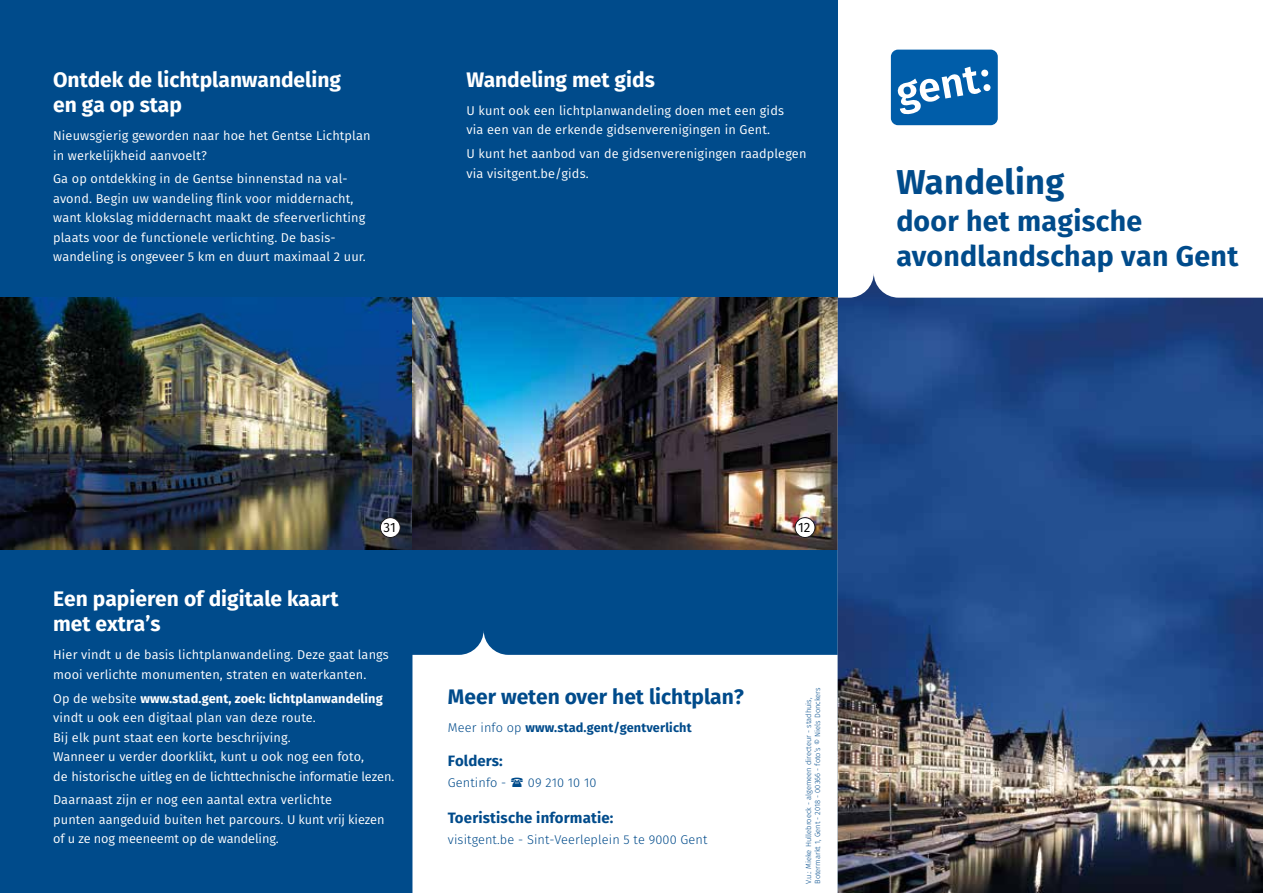
<style>
.page{position:relative;width:1263px;height:893px;background:#fff}
.page>*{position:absolute;margin:0;border:0;box-sizing:border-box;transform-origin:0 0}
.t1{font:700 34.5px "Fira Sans";letter-spacing:.01em;color:#004b8b}
.t2{font:700 28.5px/34.5px "Fira Sans";letter-spacing:.01em;color:#004b8b}
.t3{font:700 21px/25.2px "Fira Sans";color:#fff}
.t4{font:700 21px "Fira Sans";color:#004b8b}
.t5{font:700 15px "Fira Sans";letter-spacing:.01em;color:#004b8b}
.t6{font:13.5px "Fira Sans";color:#000}
.t7{font:12.75px/19.5px "Fira Sans";letter-spacing:.01em;color:#fff}
.t8{font:300 12.75px "Fira Sans";letter-spacing:.01em;color:#004b8b}
.t9{font:700 12.75px "Fira Sans";letter-spacing:.01em;color:#004b8b}
.t10{font:300 7.5px/9px "Fira Sans";color:#004b8b}
.s1{font-weight:700}
.s2{font-weight:300}
</style>
<div class="page">
<div style="left:891px;top:50px;width:107px;height:75px;background:#005da9;border-radius:7px"></div>
<svg style="left:897px;top:67px;width:84px;height:48px"></svg>
<div style="left:981px;top:69px;width:7px;height:8px;background:#fff;border-radius:3px"></div>
<div style="left:983px;top:84px;width:8px;height:7px;background:#fff;border-radius:3px"></div>
<div style="left:0;top:0;width:838px;height:893px;background:#004b8b"></div>
<svg style="left:412px;top:630px;width:426px;height:263px;background:#e6edf3"></svg>
<img style="left:0;top:298px;width:838px;height:252px">
<img style="left:838px;top:274px;width:425px;height:619px">
<div style="left:380px;top:518px;width:20px;height:19px;background:#fff;border-radius:50%"></div>
<div style="left:380px;top:517px;width:21px;height:21px;border:1px solid #1a171b;border-radius:50%"></div>
<div style="left:795px;top:518px;width:20px;height:19px;background:#fff;border-radius:50%"></div>
<div style="left:795px;top:517px;width:20px;height:21px;border:1px solid #1a171b;border-radius:50%"></div>
<svg style="left:511px;top:777px;width:12px;height:10px"></svg>
<h3 class="t3" style="left:53px;top:67px;width:289px">Ontdek de lichtplanwandeling en ga op stap</h3>
<p class="t7" style="left:53px;top:126px;width:319px">Nieuwsgierig geworden naar hoe het Gentse Lichtplan in werkelijkheid aanvoelt?</p>
<p class="t7" style="left:53px;top:169px;width:314px">Ga op ontdekking in de Gentse binnenstad na val&shy;avond. Begin uw wandeling flink voor middernacht, want klokslag middernacht maakt de sfeerverlichting plaats voor de functionele verlichting. De basis&shy;wandeling is ongeveer 5 km en duurt maximaal 2 uur.</p>
<h3 class="t3" style="left:466px;top:67px;width:190px">Wandeling met gids</h3>
<p class="t7" style="left:466px;top:101px;width:319px">U kunt ook een lichtplanwandeling doen met een gids via een van de erkende gidsenverenigingen in Gent.</p>
<p class="t7" style="left:466px;top:144px;width:341px">U kunt het aanbod van de gidsenverenigingen raadplegen via visitgent.be/gids.</p>
<h1 class="t1" style="left:896px;top:158px;width:170px">Wandeling</h1>
<h2 class="t2" style="left:896px;top:204px;width:343px">door het magische avondlandschap van Gent</h2>
<p class="t6" style="left:383px;top:518px;width:14px">31</p>
<p class="t6" style="left:798px;top:518px;width:14px">12</p>
<h3 class="t3" style="left:53px;top:586px;width:287px">Een papieren of digitale kaart met extra’s</h3>
<p class="t7" style="left:53px;top:645px;width:337px">Hier vindt u de basis lichtplanwandeling. Deze gaat langs mooi verlichte monumenten, straten en waterkanten.</p>
<p class="t7" style="left:53px;top:688px;width:343px">Op de website <span class="s1">www.stad.gent, zoek: lichtplanwandeling </span>vindt u ook een digitaal plan van deze route.<br>Bij elk punt staat een korte beschrijving.<br>Wanneer u verder doorklikt, kunt u ook nog een foto,<br>de historische uitleg en de lichttechnische informatie lezen.</p>
<p class="t7" style="left:53px;top:790px;width:333px">Daarnaast zijn er nog een aantal extra verlichte<br>punten aangeduid buiten het parcours. U kunt vrij kiezen of u ze nog meeneemt op de wandeling.</p>
<h3 class="t4" style="left:448px;top:681px;width:298px">Meer weten over het lichtplan?</h3>
<p class="t9" style="left:448px;top:718px;width:245px"><span class="s2">Meer info op</span> www.stad.gent/gentverlicht</p>
<p class="t5" style="left:448px;top:750px;width:56px">Folders:</p>
<p class="t8" style="left:448px;top:774px;width:60px">Gentinfo -</p>
<p class="t8" style="left:528px;top:774px;width:70px">09 210 10 10</p>
<p class="t5" style="left:448px;top:807px;width:167px">Toeristische informatie:</p>
<p class="t8" style="left:448px;top:831px;width:261px">visitgent.be - Sint-Veerleplein 5 te 9000 Gent</p>
<p class="t10" style="left:804px;top:884px;width:198px;rotate:-90deg">V.u.: Mieke Hullebroeck - algemeen directeur - stadhuis,<br>Botermarkt 1, Gent - 2018 - 00366 - foto’s © Niels Donckers</p>
</div>
